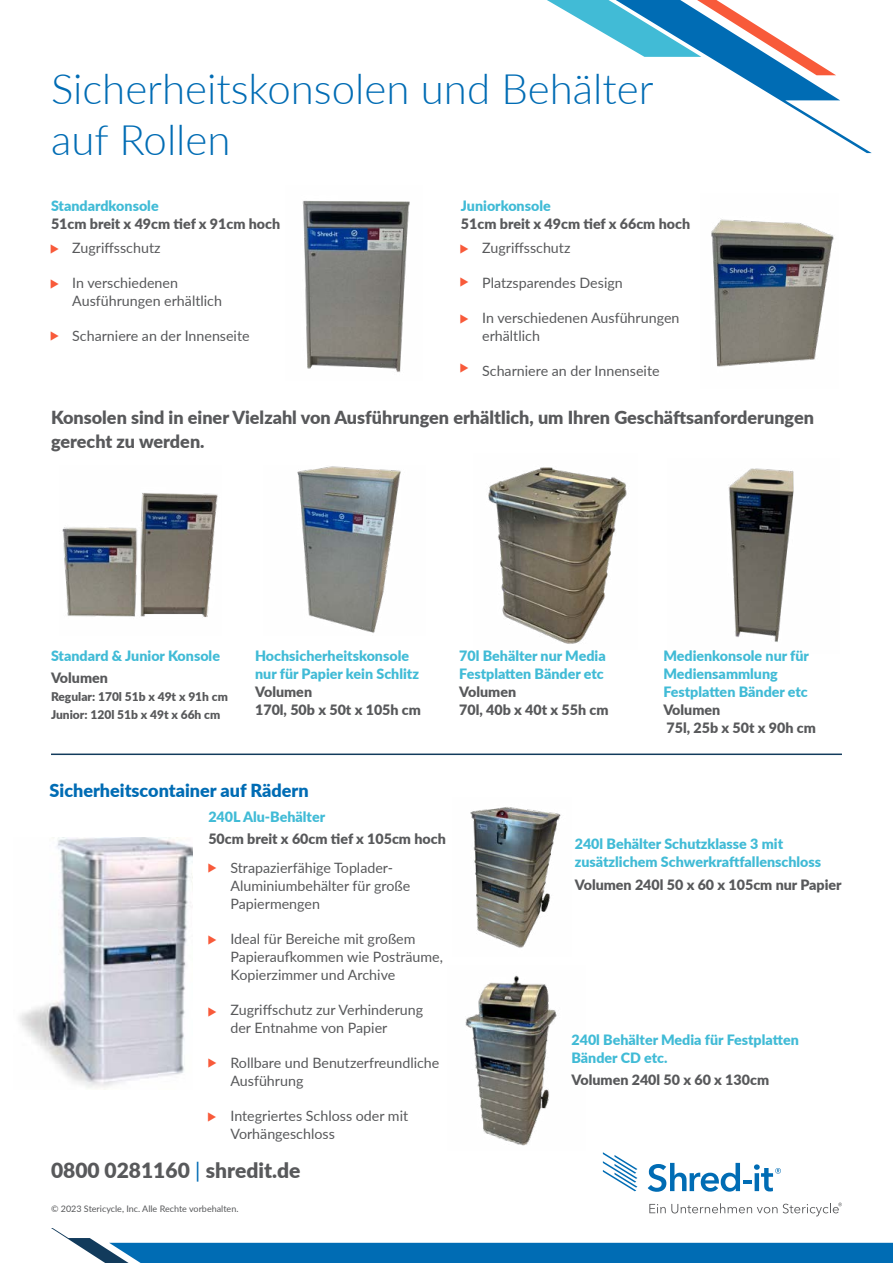
<style>
.page{position:relative;width:893px;height:1263px;background:#fff}
.page>*{position:absolute;margin:0;border:0;box-sizing:border-box;transform-origin:0 0}
.t1{font:300 42px/51px "Lato";color:#006cb4}
.t2{font:900 21px "Lato";color:#58595b}
.t3{font:900 18px/24px "Lato";color:#58595b}
.t4{font:900 18px "Lato";color:#006cb4}
.t5{font:14.25px/18px "Lato";color:#58595b}
.t6{font:900 14.25px/18px "Lato";color:#41bbd6}
.t7{font:900 14.25px/18px "Lato";color:#58595b}
.t8{font:900 12px/18px "Lato";color:#58595b}
.t9{font:9px "Lato";color:#58595b}
.s1{font-weight:400;color:#006cb4}
</style>
<div class="page">
<hr style="left:51px;top:753px;width:791px;height:2px;background:#123b5c">
<svg style="left:51px;top:1228px;width:842px;height:35px"></svg>
<svg style="left:603px;top:1152px;width:34px;height:39px"></svg>
<svg style="left:648px;top:1163px;width:133px;height:29px"></svg>
<svg style="left:649px;top:1203px;width:128px;height:10px"></svg>
<svg style="left:783px;top:1202px;width:59px;height:14px"></svg>
<img style="left:302px;top:200px;width:108px;height:172px">
<img style="left:711px;top:219px;width:123px;height:148px">
<img style="left:19px;top:838px;width:174px;height:250px">
<img style="left:488px;top:467px;width:139px;height:177px">
<img style="left:728px;top:468px;width:66px;height:174px">
<img style="left:297px;top:466px;width:104px;height:167px">
<img style="left:62px;top:493px;width:156px;height:124px">
<img style="left:465px;top:975px;width:92px;height:171px">
<img style="left:470px;top:807px;width:91px;height:141px">
<svg style="left:547px;top:0;width:325px;height:153px"></svg>
<h1 class="t1" style="left:51px;top:62px;width:604px">Sicherheitskonsolen und Behälter auf Rollen</h1>
<p class="t6" style="left:51px;top:196px;width:109px">Standardkonsole</p>
<p class="t7" style="left:51px;top:214px;width:231px">51cm breit x 49cm tief x 91cm hoch</p>
<p class="t5" style="left:72px;top:238px;width:90px">Zugriffsschutz</p>
<p class="t5" style="left:72px;top:273px;width:151px">In verschiedenen<br>Ausführungen erhältlich</p>
<p class="t5" style="left:72px;top:326px;width:179px">Scharniere an der Innenseite</p>
<p class="t6" style="left:461px;top:196px;width:91px">Juniorkonsole</p>
<p class="t7" style="left:461px;top:214px;width:231px">51cm breit x 49cm tief x 66cm hoch</p>
<p class="t5" style="left:482px;top:238px;width:90px">Zugriffsschutz</p>
<p class="t5" style="left:482px;top:273px;width:142px">Platzsparendes Design</p>
<p class="t5" style="left:482px;top:308px;width:199px">In verschiedenen Ausführungen erhältlich</p>
<p class="t5" style="left:482px;top:361px;width:179px">Scharniere an der Innenseite</p>
<p class="t3" style="left:51px;top:405px;width:764px">Konsolen sind in einer Vielzahl von Ausführungen erhältlich, um Ihren Geschäftsanforderungen gerecht zu werden.</p>
<p class="t6" style="left:51px;top:646px;width:170px">Standard &amp; Junior Konsole</p>
<p class="t7" style="left:51px;top:668px;width:58px">Volumen</p>
<p class="t8" style="left:51px;top:687px;width:178px">Regular: 170l 51b x 49t x 91h cm<br>Junior: 120l 51b x 49t x 66h cm</p>
<p class="t6" style="left:255px;top:646px;width:165px">Hochsicherheitskonsole nur für Papier kein Schlitz</p>
<p class="t7" style="left:255px;top:682px;width:167px">Volumen<br>170l, 50b x 50t x 105h cm</p>
<p class="t6" style="left:459px;top:646px;width:148px">70l Behälter nur Media<br>Festplatten Bänder etc</p>
<p class="t7" style="left:459px;top:682px;width:151px">Volumen<br>70l, 40b x 40t x 55h cm</p>
<p class="t6" style="left:663px;top:646px;width:147px">Medienkonsole nur für<br>Mediensammlung<br>Festplatten Bänder etc</p>
<p class="t7" style="left:663px;top:700px;width:154px">Volumen<br>75l, 25b x 50t x 90h cm</p>
<p class="t4" style="left:50px;top:777px;width:260px">Sicherheitscontainer auf Rädern</p>
<p class="t6" style="left:208px;top:807px;width:118px">240L Alu-Behälter</p>
<p class="t7" style="left:208px;top:829px;width:239px">50cm breit x 60cm tief x 105cm hoch</p>
<p class="t5" style="left:230px;top:858px;width:181px">Strapazierfähige Toplader-<br>Aluminiumbehälter für große<br>Papiermengen</p>
<p class="t5" style="left:230px;top:929px;width:214px">Ideal für Bereiche mit großem<br>Papieraufkommen wie Posträume,<br>Kopierzimmer und Archive</p>
<p class="t5" style="left:230px;top:1000px;width:194px">Zugriffschutz zur Verhinderung der Entnahme von Papier</p>
<p class="t5" style="left:230px;top:1053px;width:210px">Rollbare und Benutzerfreundliche<br>Ausführung</p>
<p class="t5" style="left:230px;top:1106px;width:179px">Integriertes Schloss oder mit<br>Vorhängeschloss</p>
<h2 class="t2" style="left:51px;top:1154px;width:251px">0800 0281160 <span class="s1">|</span> shredit.de</h2>
<p class="t9" style="left:51px;top:1202px;width:189px">© 2023 Stericycle, Inc. Alle Rechte vorbehalten.</p>
<p class="t6" style="left:575px;top:834px;width:248px">240l Behälter Schutzklasse 3 mit zusätzlichem Schwerkraftfallenschloss</p>
<p class="t7" style="left:575px;top:875px;width:268px">Volumen 240l 50 x 60 x 105cm nur Papier</p>
<p class="t6" style="left:571px;top:1030px;width:229px">240l Behälter Media für Festplatten<br>Bänder CD etc.</p>
<p class="t7" style="left:571px;top:1070px;width:199px">Volumen 240l 50 x 60 x 130cm</p>
</div>
